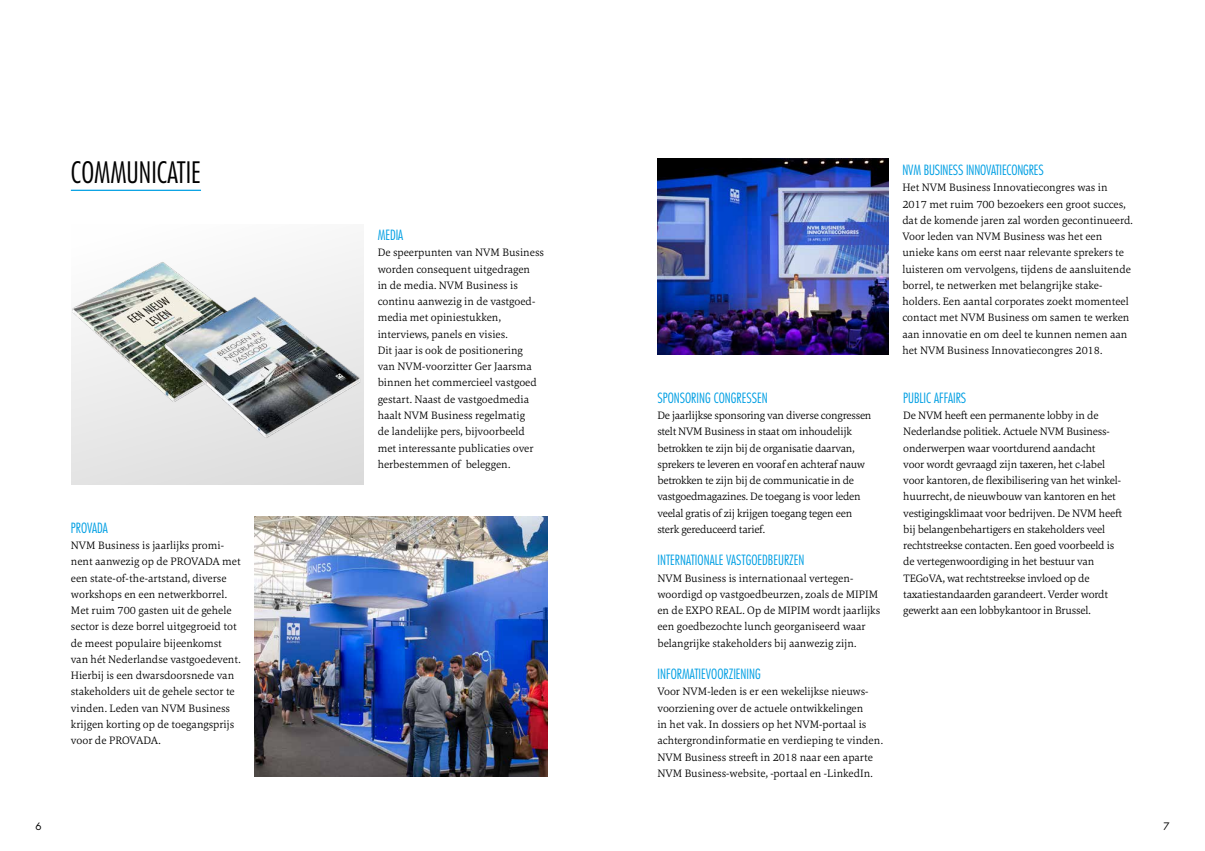
<style>
.page{position:relative;width:1205px;height:851px;background:#fff}
.page>*{position:absolute;margin:0;border:0;box-sizing:border-box;transform-origin:0 0}
.t1{font:300 condensed 28.75px "Futura Std";color:#000}
.t2{font:300 condensed 13.75px "Futura Std";color:#009fe3}
.t3{font:300 11.25px/16.2px "Carrara";letter-spacing:-.005em;color:#000}
.t4{font:10px "Futura Std";color:#000}
</style>
<div class="page">
<svg style="left:71px;top:248px;width:292px;height:236px;fill:#e3e3e3"></svg>
<hr style="left:71px;top:190px;width:130px;height:1px;background:#009fe3">
<img style="left:71px;top:248px;width:199px;height:158px">
<img style="left:156px;top:281px;width:207px;height:160px">
<img style="left:657px;top:159px;width:231px;height:195px">
<img style="left:255px;top:516px;width:292px;height:260px">
<h1 class="t1" style="left:71px;top:155px;width:132px">COMMUNICATIE</h1>
<p class="t2" style="left:71px;top:519px;width:38px">PROVADA</p>
<p class="t3" style="left:71px;top:537px;width:171px">NVM Business is jaarlijks promi&shy;nent aanwezig op de PROVADA met een state-of-the-artstand, diverse workshops en een netwerkborrel.<br>Met ruim 700 gasten uit de gehele sector is deze borrel uitgegroeid tot de meest populaire bijeenkomst van hét Nederlandse vastgoedevent.<br>Hierbij is een dwarsdoorsnede van stakeholders uit de gehele sector te vinden. Leden van NVM Business krijgen korting op de toegangsprijs voor de PROVADA.</p>
<p class="t2" style="left:378px;top:227px;width:27px">MEDIA</p>
<p class="t3" style="left:378px;top:244px;width:168px">De speerpunten van NVM Business worden consequent uitgedragen<br>in de media. NVM Business is continu aanwezig in de vastgoed&shy;media met opiniestukken, interviews, panels en visies.<br>Dit jaar is ook de positionering<br>van NVM-voorzitter Ger Jaarsma binnen het commercieel vastgoed gestart. Naast de vastgoedmedia haalt NVM Business regelmatig<br>de landelijke pers, bijvoorbeeld met interessante publicaties over herbestemmen of beleggen.</p>
<p class="t2" style="left:657px;top:389px;width:112px">SPONSORING CONGRESSEN</p>
<p class="t3" style="left:657px;top:407px;width:216px">De jaarlijkse sponsoring van diverse congressen stelt NVM Business in staat om inhoudelijk betrokken te zijn bij de organisatie daarvan, sprekers te leveren en vooraf en achteraf nauw betrokken te zijn bij de communicatie in de vastgoedmagazines. De toegang is voor leden veelal gratis of zij krijgen toegang tegen een sterk gereduceerd tarief.</p>
<p class="t2" style="left:657px;top:552px;width:149px">INTERNATIONALE VASTGOEDBEURZEN</p>
<p class="t3" style="left:657px;top:569px;width:224px">NVM Business is internationaal vertegen&shy;woordigd op vastgoedbeurzen, zoals de MIPIM en de EXPO REAL. Op de MIPIM wordt jaarlijks een goedbezochte lunch georganiseerd waar belangrijke stakeholders bij aanwezig zijn.</p>
<p class="t2" style="left:657px;top:666px;width:105px">INFORMATIEVOORZIENING</p>
<p class="t3" style="left:657px;top:683px;width:227px">Voor NVM-leden is er een wekelijkse nieuws&shy;voorziening over de actuele ontwikkelingen<br>in het vak. In dossiers op het NVM-portaal is achtergrondinformatie en verdieping te vinden.<br>NVM Business streeft in 2018 naar een aparte NVM Business-website, -portaal en -LinkedIn.</p>
<p class="t2" style="left:902px;top:162px;width:143px">NVM BUSINESS INNOVATIECONGRES</p>
<p class="t3" style="left:902px;top:179px;width:232px">Het NVM Business Innovatiecongres was in 2017 met ruim 700 bezoekers een groot succes, dat de komende jaren zal worden gecontinueerd.<br>Voor leden van NVM Business was het een unieke kans om eerst naar relevante sprekers te luisteren om vervolgens, tijdens de aansluitende borrel, te netwerken met belangrijke stake&shy;holders. Een aantal corporates zoekt momenteel contact met NVM Business om samen te werken aan innovatie en om deel te kunnen nemen aan het NVM Business Innovatiecongres 2018.</p>
<p class="t2" style="left:903px;top:389px;width:65px">PUBLIC AFFAIRS</p>
<p class="t3" style="left:903px;top:407px;width:220px">De NVM heeft een permanente lobby in de Nederlandse politiek. Actuele NVM Business&shy;onderwerpen waar voortdurend aandacht<br>voor wordt gevraagd zijn taxeren, het c-label voor kantoren, de flexibilisering van het winkel&shy;huurrecht, de nieuwbouw van kantoren en het vestigingsklimaat voor bedrijven. De NVM heeft bij belangenbehartigers en stakeholders veel rechtstreekse contacten. Een goed voorbeeld is de vertegenwoordiging in het bestuur van TEGoVA, wat rechtstreekse invloed op de taxatiestandaarden garandeert. Verder wordt gewerkt aan een lobbykantoor in Brussel.</p>
<p class="t4" style="left:35px;top:819px;width:8px">6</p>
<p class="t4" style="left:1163px;top:819px;width:8px">7</p>
</div>
